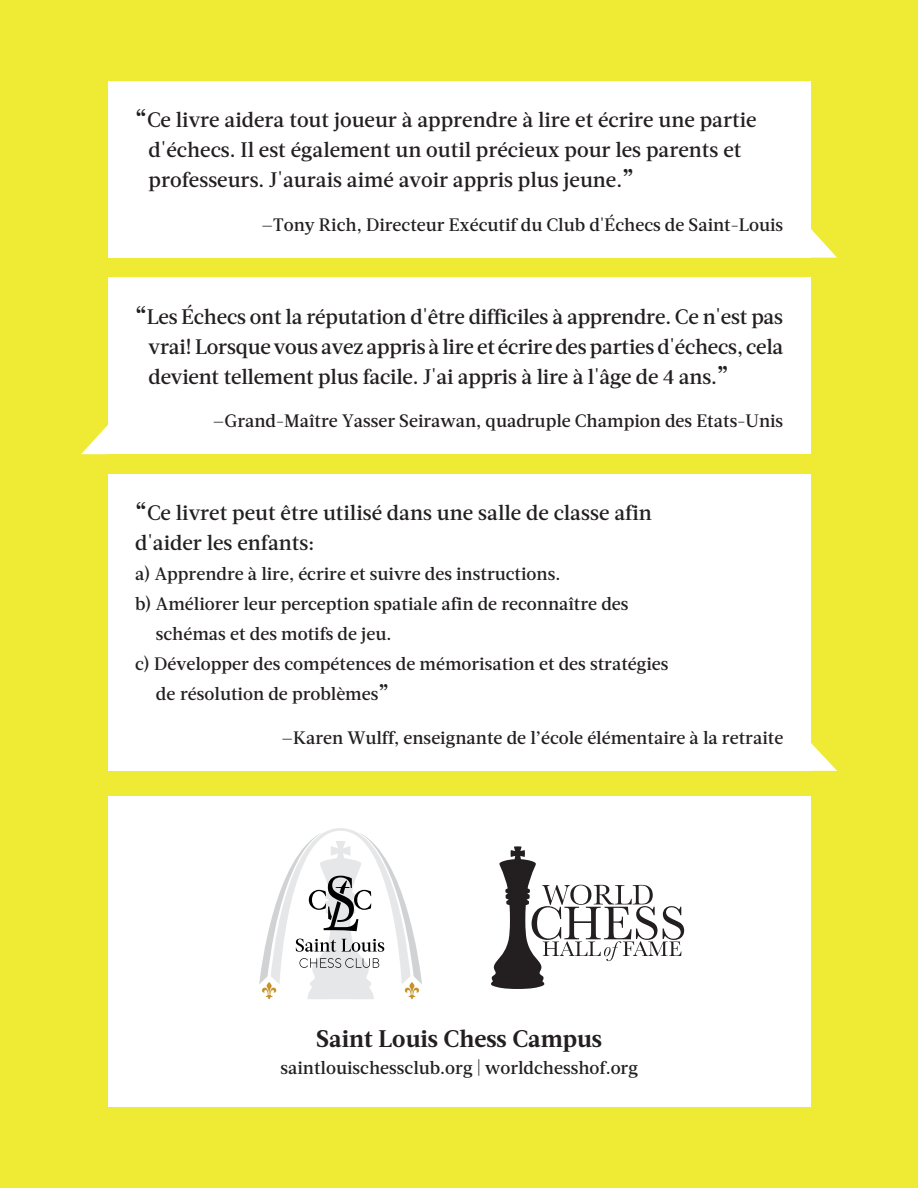
<style>
.page{position:relative;width:918px;height:1188px;background:#efea33}
.page>*{position:absolute;margin:0;border:0;box-sizing:border-box;transform-origin:0 0}
.t1{font:700 24px "Acta";color:#231f20}
.t2{font:500 21px/30px "Acta";color:#231f20}
.t3{font:500 18px "Acta";color:#231f20}
.s1{font-weight:700;font-size:25.5px}
.s2{font-weight:700;font-size:22.5px}
</style>
<div class="page">
<div style="left:108px;top:796px;width:702px;height:311px;background:#fff"></div>
<svg style="left:491px;top:846px;width:193px;height:143px"></svg>
<svg style="left:259px;top:828px;width:163px;height:171px"></svg>
<div style="left:108px;top:81px;width:702px;height:177px;background:#fff"></div>
<svg style="left:810px;top:228px;width:27px;height:30px"></svg>
<div style="left:108px;top:474px;width:702px;height:297px;background:#fff"></div>
<svg style="left:810px;top:742px;width:27px;height:29px"></svg>
<div style="left:108px;top:278px;width:702px;height:176px;background:#fff"></div>
<svg style="left:81px;top:425px;width:27px;height:29px"></svg>
<p class="t2" style="left:149px;top:105px;width:610px;text-indent:-13px"><span class="s1">“</span>Ce livre aidera tout joueur à apprendre à lire et écrire une partie d'échecs. Il est également un outil précieux pour les parents et professeurs. J'aurais aimé avoir appris plus jeune.<span class="s1">”</span></p>
<p class="t3" style="left:261px;top:214px;width:523px">—Tony Rich, Directeur Exécutif du Club d'Échecs de Saint-Louis</p>
<p class="t2" style="left:149px;top:302px;width:636px;text-align:justify;text-indent:-13px"><span class="s1">“</span>Les Échecs ont la réputation d'être difficiles à apprendre. Ce n'est pas vrai! Lorsque vous avez appris à lire et écrire des parties d'échecs, cela devient tellement plus facile. J'ai appris à lire à l'âge de 4 ans.<span class="s1">”</span></p>
<p class="t3" style="left:213px;top:410px;width:572px">—Grand-Maître Yasser Seirawan, quadruple Champion des Etats-Unis</p>
<p class="t2" style="left:135px;top:498px;width:518px"><span class="s1">“</span>Ce livret peut être utilisé dans une salle de classe afin d'aider les enfants:</p>
<p class="t3" style="left:135px;top:563px;width:427px">a) Apprendre à lire, écrire et suivre des instructions.</p>
<p class="t3" style="left:135px;top:593px;width:495px">b) Améliorer leur perception spatiale afin de reconnaître des</p>
<p class="t3" style="left:156px;top:623px;width:237px">schémas et des motifs de jeu.</p>
<p class="t3" style="left:135px;top:653px;width:535px">c) Développer des compétences de mémorisation et des stratégies</p>
<p class="t3" style="left:156px;top:683px;width:235px">de résolution de problèmes<span class="s2">”</span></p>
<p class="t3" style="left:281px;top:727px;width:503px">—Karen Wulff, enseignante de l’école élémentaire à la retraite</p>
<h1 class="t1" style="left:316px;top:1024px;width:287px">Saint Louis Chess Campus</h1>
<p class="t3" style="left:280px;top:1057px;width:359px">saintlouischessclub.org | worldchesshof.org</p>
</div>
